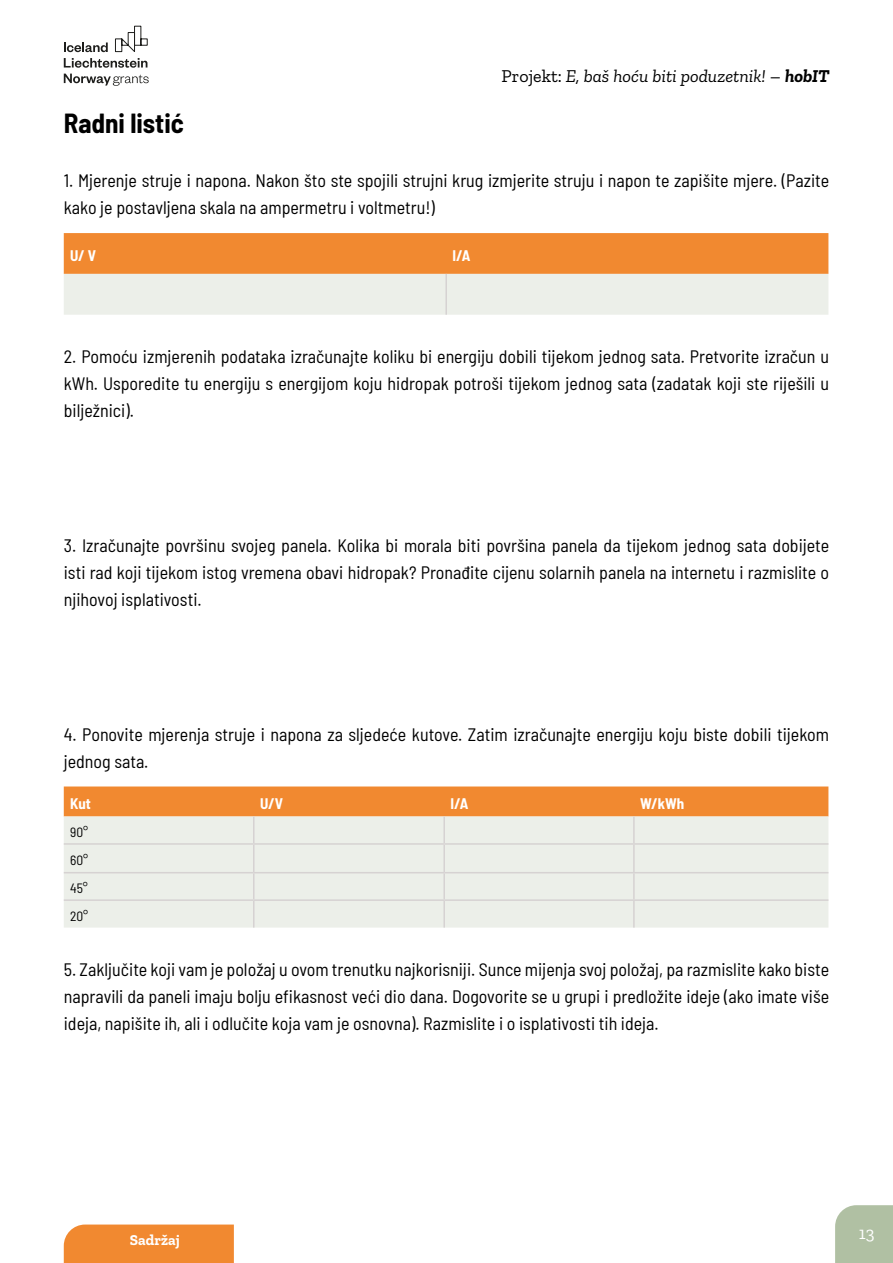
<style>
.page{position:relative;width:893px;height:1263px;background:#fff}
.page>*{position:absolute;margin:0;border:0;box-sizing:border-box;transform-origin:0 0}
.t1{font:700 semi-condensed 27px "Barlow";color:#000}
.t2{font:semi-condensed 18px/27px "Barlow";color:#000;text-align:justify}
.t3{font:italic 18px "Zilla Slab";color:#000}
.t4{font:18px "Zilla Slab";color:#fff}
.t5{font:700 semi-condensed 15px "Barlow";color:#fff}
.t6{font:700 15px "Zilla Slab";color:#fff}
.t7{font:semi-condensed 13.5px/27.9px "Barlow";color:#000;text-align:justify}
.s1{font-style:normal}
.s2{font-weight:700}
</style>
<div class="page">
<svg style="left:64px;top:25px;width:84px;height:43px"></svg>
<svg style="left:64px;top:74px;width:85px;height:12px"></svg>
<div style="left:835px;top:1205px;width:58px;height:58px;background:#b0c0a3"></div>
<div style="left:64px;top:1224px;width:170px;height:39px;background:#f18930"></div>
<svg style="left:64px;top:233px;width:764px;height:82px;background:#eebc8d"></svg>
<hr style="left:445px;top:274px;width:2px;height:41px;background:#d6d2d2">
<svg style="left:64px;top:786px;width:764px;height:141px;background:#ecd8c1"></svg>
<hr style="left:444px;top:899px;width:190px;height:2px;background:#d6d2d2">
<hr style="left:443px;top:901px;width:2px;height:26px;background:#d6d2d2">
<hr style="left:634px;top:899px;width:194px;height:2px;background:#d6d2d2">
<hr style="left:633px;top:901px;width:2px;height:26px;background:#d6d2d2">
<p class="t3" style="left:502px;top:66px;width:329px"><span class="s1">Projekt:</span> E, baš hoću biti poduzetnik! <span class="s1">–</span> <span class="s2">hobIT</span></p>
<h1 class="t1" style="left:64px;top:104px;width:122px">Radni listić</h1>
<p class="t2" style="left:64px;top:166px;width:767px">1. Mjerenje struje i napona. Nakon što ste spojili strujni krug izmjerite struju i napon te zapišite mjere. (Pazite kako je postavljena skala na ampermetru i voltmetru!)</p>
<p class="t5" style="left:70px;top:245px;width:28px">U/ V</p>
<p class="t5" style="left:453px;top:245px;width:19px">I/A</p>
<p class="t2" style="left:64px;top:341px;width:767px">2. Pomoću izmjerenih podataka izračunajte koliku bi energiju dobili tijekom jednog sata. Pretvorite izračun u kWh. Usporedite tu energiju s energijom koju hidropak potroši tijekom jednog sata (zadatak koji ste riješili u bilježnici).</p>
<p class="t2" style="left:64px;top:530px;width:767px">3. Izračunajte površinu svojeg panela. Kolika bi morala biti površina panela da tijekom jednog sata dobijete isti rad koji tijekom istog vremena obavi hidropak? Pronađite cijenu solarnih panela na internetu i razmislite o njihovoj isplativosti.</p>
<p class="t2" style="left:64px;top:719px;width:767px">4. Ponovite mjerenja struje i napona za sljedeće kutove. Zatim izračunajte energiju koju biste dobili tijekom jednog sata.</p>
<p class="t5" style="left:70px;top:793px;width:22px">Kut</p>
<p class="t5" style="left:260px;top:793px;width:25px">U/V</p>
<p class="t5" style="left:451px;top:793px;width:19px">I/A</p>
<p class="t5" style="left:640px;top:793px;width:46px">W/kWh</p>
<p class="t7" style="left:70px;top:817px;width:20px">90° 60° 45° 20°</p>
<p class="t2" style="left:64px;top:954px;width:767px">5. Zaključite koji vam je položaj u ovom trenutku najkorisniji. Sunce mijenja svoj položaj, pa razmislite kako biste napravili da paneli imaju bolju efikasnost veći dio dana. Dogovorite se u grupi i predložite ideje (ako imate više ideja, napišite ih, ali i odlučite koja vam je osnovna). Razmislite i o isplativosti tih ideja.</p>
<p class="t6" style="left:130px;top:1231px;width:51px">Sadržaj</p>
<p class="t4" style="left:859px;top:1223px;width:17px">13</p>
</div>
